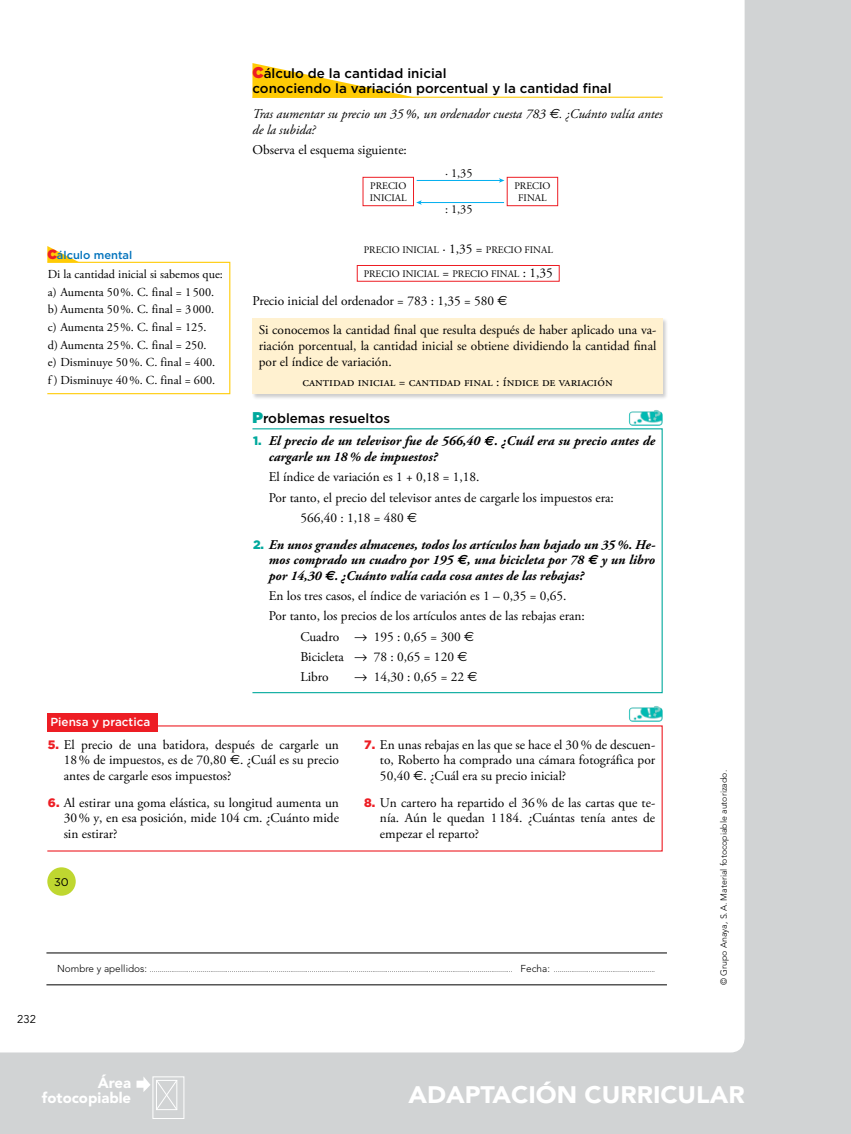
<style>
.page{position:relative;width:851px;height:1134px;background:#fff}
.page>*{position:absolute;margin:0;border:0;box-sizing:border-box;transform-origin:0 0}
.t1{font:900 23.75px "Avenir LT Std";color:#fff;scale:1.06 1}
.t2{font:900 14.88px/14.9px "Avenir LT Std";color:#fff;text-align:right}
.t3{font:13.38px/15.6px "Adobe Garamond Pro";color:#000;text-align:justify}
.t4{font:italic 700 13.38px/15.6px "Adobe Garamond Pro";color:#000}
.t5{font:500 13.38px/15.6px "Gotham";color:#000}
.t6{font:italic 13.38px/15.6px "Adobe Garamond Pro";color:#000}
.t7{font:12.25px/17.6px "Adobe Garamond Pro";color:#000}
.t8{font:500 11.62px "Gotham";color:#fff}
.t9{font:11.25px "Avenir LT Std";color:#000}
.t10{font:500 11.12px "Gotham";color:#0072bc}
.t11{font:11.12px "Gotham";color:#000}
.t12{font:10px/12.2px "Adobe Garamond Pro";color:#000}
.t13{font:300 8.75px "Avenir LT Std";color:#000}
.t14{font:300 7.5px "Avenir LT Std";color:#000}
.s1{font-weight:900;font-size:13.38px;color:#ed1d24}
.s2{font-weight:900;font-size:15.62px;color:#ed1d24}
.s3{font-family:"Euro Sans Std"}
.s4{font-size:13.38px}
.s5{font-weight:900;font-size:15.62px;color:#00a99d}
.s6{font-family:"Gotham";font-weight:900;font-style:normal;font-size:12.25px;color:#00a99d}
.s7{font-family:"Gotham";font-weight:900;font-size:12.25px;color:#ed1d24}
.s8{font-size:10px}
</style>
<div class="page">
<div style="left:0;top:0;width:850px;height:1134px;background:#d1d3d4"></div>
<div style="left:0;top:0;width:744px;height:1052px;background:#fff"></div>
<div style="left:152px;top:1076px;width:32px;height:43px;border:1px solid #fff"></div>
<svg style="left:136px;top:1076px;width:42px;height:35px"></svg>
<hr style="left:46px;top:953px;width:620px;height:1px;background:#000">
<hr style="left:46px;top:984px;width:620px;height:1px;background:#000">
<div style="left:0;top:0;width:709px;height:914px;background:#fff"></div>
<div style="left:47px;top:867px;width:29px;height:29px;background:#bfd730;border-radius:50%"></div>
<svg style="left:252px;top:63px;width:164px;height:34px"></svg>
<hr style="left:252px;top:97px;width:410px;height:1px;background:#ffcb05">
<hr style="left:420px;top:202px;width:84px;height:1px;background:#00aeef">
<svg style="left:416px;top:200px;width:5px;height:5px"></svg>
<hr style="left:416px;top:180px;width:84px;height:1px;background:#00aeef">
<svg style="left:499px;top:178px;width:5px;height:5px"></svg>
<div style="left:362px;top:177px;width:51px;height:29px;border:1px solid #ed1d24"></div>
<div style="left:507px;top:177px;width:51px;height:29px;border:1px solid #ed1d24"></div>
<div style="left:357px;top:265px;width:202px;height:17px;border:1px solid #ed1d24"></div>
<div style="left:251px;top:317px;width:417px;height:83px;background:#000;opacity:.2"></div>
<div style="left:252px;top:318px;width:410px;height:76px;background:#fff1d0"></div>
<svg style="left:484px;top:436px;width:10px;height:9px"></svg>
<div style="left:252px;top:428px;width:410px;height:265px;border:1px solid #00a99d"></div>
<div style="left:47px;top:713px;width:111px;height:19px;background:#ed1d24"></div>
<svg style="left:47px;top:246px;width:32px;height:16px"></svg>
<div style="left:47px;top:262px;width:183px;height:132px;border:1px solid #ffcb05"></div>
<img style="left:628px;top:410px;width:34px;height:16px">
<img style="left:628px;top:706px;width:34px;height:16px">
<p class="t10" style="left:47px;top:248px;width:86px"><span class="s1">C</span>álculo mental</p>
<p class="t7" style="left:48px;top:266px;width:176px">Di la cantidad inicial si sabemos que: a) Aumenta 50%. C. final = 1500. b) Aumenta 50%. C. final = 3000. c) Aumenta 25%. C. final = 125.<br>d) Aumenta 25%. C. final = 250.<br>e) Disminuye 50%. C. final = 400. f) Disminuye 40%. C. final = 600.</p>
<p class="t8" style="left:50px;top:714px;width:101px">Piensa y practica</p>
<p class="t5" style="left:252px;top:65px;width:360px"><span class="s2">C</span>álculo de la cantidad inicial<br>conociendo la variación porcentual y la cantidad final</p>
<p class="t6" style="left:252px;top:106px;width:411px">Tras aumentar su precio un 35%, un ordenador cuesta 783 <span class="s3">€</span>. ¿Cuánto valía antes de la subida?</p>
<p class="t3" style="left:252px;top:142px;width:156px">Observa el esquema siguiente:</p>
<p class="t7" style="left:445px;top:165px;width:29px">· 1,35</p>
<p class="t7" style="left:445px;top:201px;width:29px">: 1,35</p>
<p class="t12" style="left:370px;top:180px;width:38px">PRECIO<br>INICIAL</p>
<p class="t12" style="left:514px;top:180px;width:38px;text-align:center">PRECIO<br>FINAL</p>
<p class="t12" style="left:363px;top:244px;width:191px">PRECIO INICIAL <span class="s4">· 1,35 =</span> PRECIO FINAL</p>
<p class="t12" style="left:363px;top:268px;width:191px">PRECIO INICIAL <span class="s4">=</span> PRECIO FINAL <span class="s4">: 1,35</span></p>
<p class="t3" style="left:252px;top:293px;width:256px">Precio inicial del ordenador = 783 : 1,35 = 580 <span class="s3">€</span></p>
<p class="t3" style="left:259px;top:323px;width:399px">Si conocemos la cantidad final que resulta después de haber aplicado una va&shy;riación porcentual, la cantidad inicial se obtiene dividiendo la cantidad final por el índice de variación.</p>
<p class="t3" style="left:302px;top:374px;width:312px">cantidad inicial = cantidad final : índice de variación</p>
<p class="t5" style="left:252px;top:411px;width:139px"><span class="s5">P</span>roblemas resueltos</p>
<p class="t4" style="left:269px;top:434px;width:388px;text-indent:-16px"><span class="s6">1.</span> El precio de un televisor fue de 566,40 . ¿Cuál era su precio antes de cargarle un 18% de impuestos?</p>
<p class="t3" style="left:269px;top:470px;width:212px">El índice de variación es 1 + 0,18 = 1,18.</p>
<p class="t3" style="left:269px;top:490px;width:346px">Por tanto, el precio del televisor antes de cargarle los impuestos era:</p>
<p class="t3" style="left:300px;top:510px;width:118px">566,40 : 1,18 = 480 <span class="s3">€</span></p>
<p class="t4" style="left:269px;top:537px;width:388px;text-align:justify;text-indent:-16px"><span class="s6">2.</span> En unos grandes almacenes, todos los artículos han bajado un 35%. He&shy;mos comprado un cuadro por 195 <span class="s3">€</span>, una bicicleta por 78 <span class="s3">€</span> y un libro por 14,30 <span class="s3">€</span>. ¿Cuánto valía cada cosa antes de las rebajas?</p>
<p class="t3" style="left:269px;top:588px;width:299px">En los tres casos, el índice de variación es 1 – 0,35 = 0,65.</p>
<p class="t3" style="left:269px;top:609px;width:317px">Por tanto, los precios de los artículos antes de las rebajas eran:</p>
<p class="t3" style="left:300px;top:629px;width:175px">Cuadro → 195 : 0,65 = 300 <span class="s3">€</span></p>
<p class="t3" style="left:300px;top:649px;width:168px">Bicicleta → 78 : 0,65 = 120 <span class="s3">€</span></p>
<p class="t3" style="left:300px;top:670px;width:30px">Libro</p>
<p class="t3" style="left:354px;top:670px;width:125px">→ 14,30 : 0,65 = 22 <span class="s3">€</span></p>
<p class="t3" style="left:64px;top:737px;width:277px;text-indent:-16px"><span class="s7">5.</span> El precio de una batidora, después de cargarle un 18% de impuestos, es de 70,80 <span class="s3">€</span>. ¿Cuál es su precio antes de cargarle esos impuestos?</p>
<p class="t3" style="left:64px;top:795px;width:277px;text-indent:-16px"><span class="s7">6.</span> Al estirar una goma elástica, su longitud aumenta un 30% y, en esa posición, mide 104 cm. ¿Cuánto mide sin estirar?</p>
<p class="t11" style="left:54px;top:875px;width:16px">30</p>
<p class="t3" style="left:380px;top:737px;width:277px;text-indent:-16px"><span class="s7">7.</span> En unas rebajas en las que se hace el 30% de descuen&shy;to, Roberto ha comprado una cámara fotográfica por 50,40 <span class="s3">€</span>. ¿Cuál era su precio inicial?</p>
<p class="t3" style="left:380px;top:795px;width:277px;text-indent:-16px"><span class="s7">8.</span> Un cartero ha repartido el 36% de las cartas que te&shy;nía. Aún le quedan 1184. ¿Cuántas tenía antes de empezar el reparto?</p>
<p class="t9" style="left:17px;top:1013px;width:20px">232</p>
<p class="t14" style="left:57px;top:965px;width:599px"><span class="s8">Nombre y apellidos:</span> .......................................................................................................................................................................................... <span class="s8">Fecha:</span> ....................................................</p>
<p class="t13" style="left:718px;top:985px;width:217px;rotate:-90deg">© Grupo Anaya, S.A. Material fotocopiable autorizado.</p>
<p class="t2" style="left:42px;top:1075px;width:91px">Área fotocopiable</p>
<h1 class="t1" style="left:408px;top:1080px;width:318px">ADAPTACIÓN CURRICULAR</h1>
</div>
